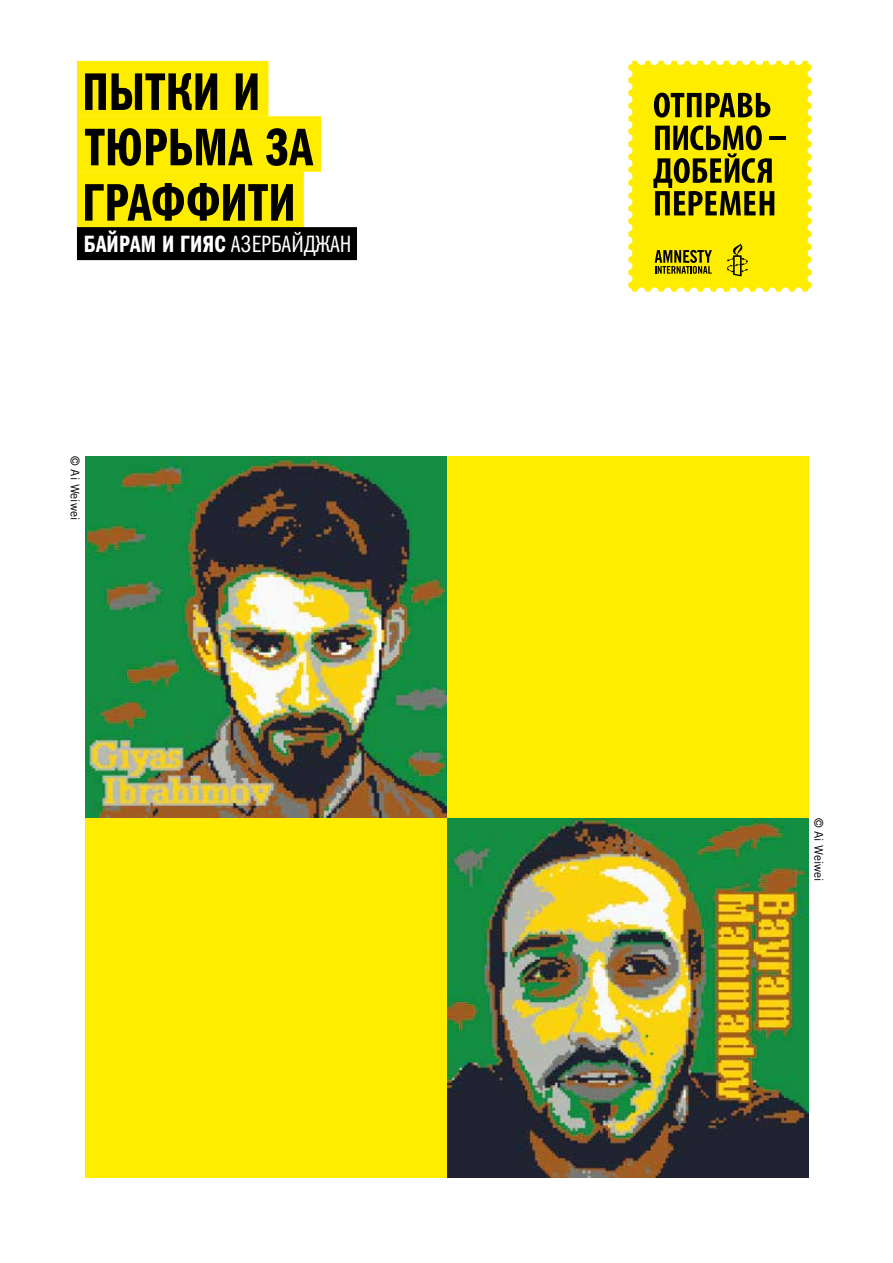
<style>
.page{position:relative;width:893px;height:1263px;background:#fff}
.page>*{position:absolute;margin:0;border:0;box-sizing:border-box;transform-origin:0 0}
.t1{font:600 53.25px/55.3px "Franklin Gothic Cmpr ITC";letter-spacing:.005em;color:#000}
.t2{font:600 23.7px "Franklin Gothic Cmpr ITC";letter-spacing:.01em;color:#fff}
.t3{font:12px "Amnesty Trade Gothic";color:#000}
.s1{font-weight:400}
</style>
<div class="page">
<svg style="left:628px;top:61px;width:184px;height:231px;background:#d3c50b"></svg>
<img style="left:447px;top:817px;width:362px;height:361px">
<div style="left:447px;top:456px;width:362px;height:361px;background:#ffed00"></div>
<div style="left:85px;top:816px;width:361px;height:362px;background:#ffed00"></div>
<img style="left:85px;top:456px;width:361px;height:361px">
<div style="left:77px;top:61px;width:191px;height:55px;background:#ffed00"></div>
<div style="left:77px;top:116px;width:244px;height:56px;background:#ffed00"></div>
<div style="left:77px;top:172px;width:227px;height:55px;background:#ffed00"></div>
<div style="left:77px;top:227px;width:280px;height:33px;background:#000"></div>
<p class="t1" style="left:82px;top:64px;width:232px">Пытки и тюрьма за граффити</p>
<p class="t2" style="left:84px;top:230px;width:269px">Байрам и Гияс <span class="s1">АЗЕРБАЙДЖАН</span></p>
<p class="t3" style="left:82px;top:456px;width:65px;rotate:90deg">© Ai Weiwei</p>
<p class="t3" style="left:826px;top:817px;width:65px;rotate:90deg">© Ai Weiwei</p>
</div>
